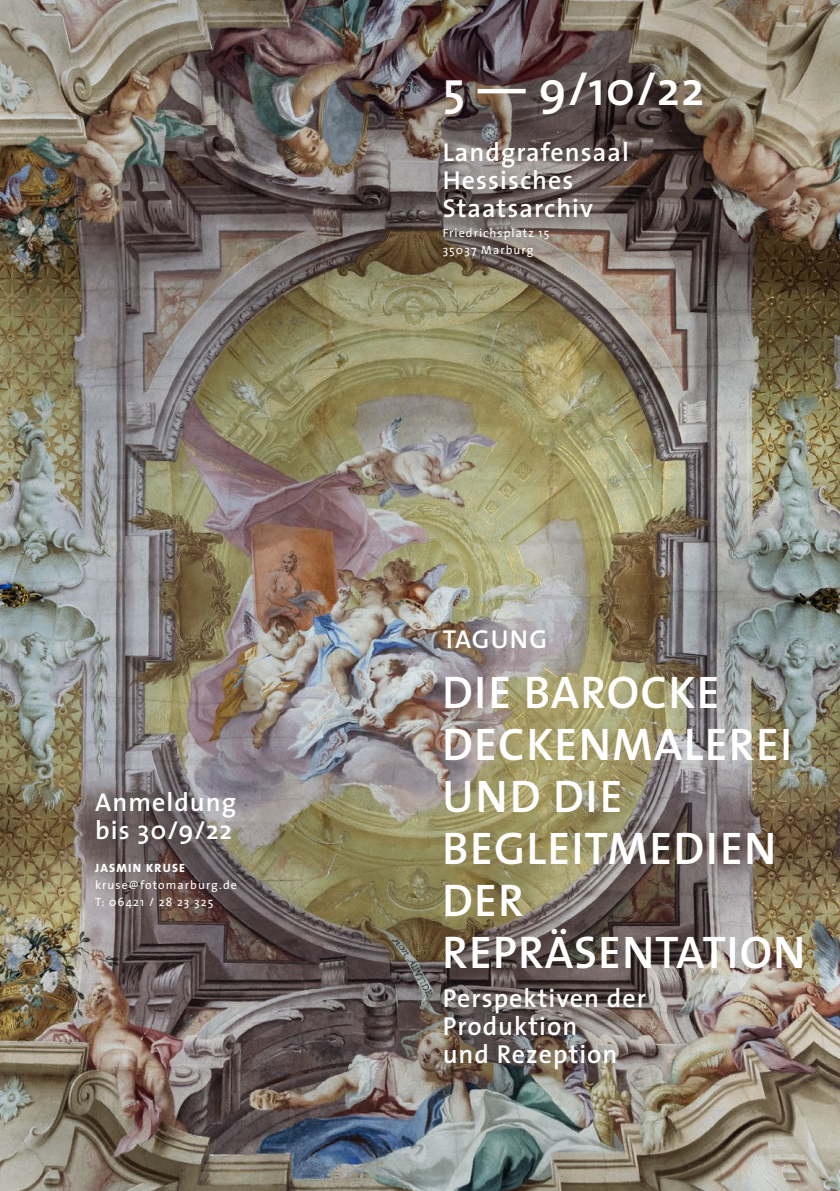
<style>
.page{position:relative;width:840px;height:1191px;background:#fff}
.page>*{position:absolute;margin:0;border:0;box-sizing:border-box;transform-origin:0 0}
.t1{font:600 48px "The Sans";color:#fff}
.t2{font:600 46px/52px "The Sans";letter-spacing:.025em;color:#fff}
.t3{font:600 26px/28px "The Sans";letter-spacing:.04em;color:#fff}
.t4{font:12px/17px "The Sans Plain";letter-spacing:.09em;color:#fff}
.t5{font:800 12px "The Sans";letter-spacing:.1em;color:#fff}
</style>
<div class="page">
<img style="left:0;top:0;width:839px;height:1191px">
<p class="t3" style="left:95px;top:787px;width:142px">Anmeldung bis 30/9/22</p>
<p class="t5" style="left:95px;top:858px;width:91px">JASMIN KRUSE</p>
<p class="t4" style="left:95px;top:876px;width:143px">kruse@fotomarburg.de<br>T: 06421 / 28 23 325</p>
<h1 class="t1" style="left:442px;top:49px;width:263px">5 — 9/10/22</h1>
<p class="t3" style="left:442px;top:137px;width:188px">Landgrafensaal<br>Hessisches<br>Staatsarchiv</p>
<p class="t4" style="left:442px;top:224px;width:108px">Friedrichsplatz 15<br>35037 Marburg</p>
<p class="t3" style="left:442px;top:624px;width:106px">TAGUNG</p>
<h2 class="t2" style="left:442px;top:665px;width:364px">DIE BAROCKE<br>DECKENMALEREI<br>UND DIE<br>BEGLEITMEDIEN<br>DER<br>REPRÄSENTATION</h2>
<p class="t3" style="left:442px;top:983px;width:205px">Perspektiven der<br>Produktion<br>und Rezeption</p>
</div>
